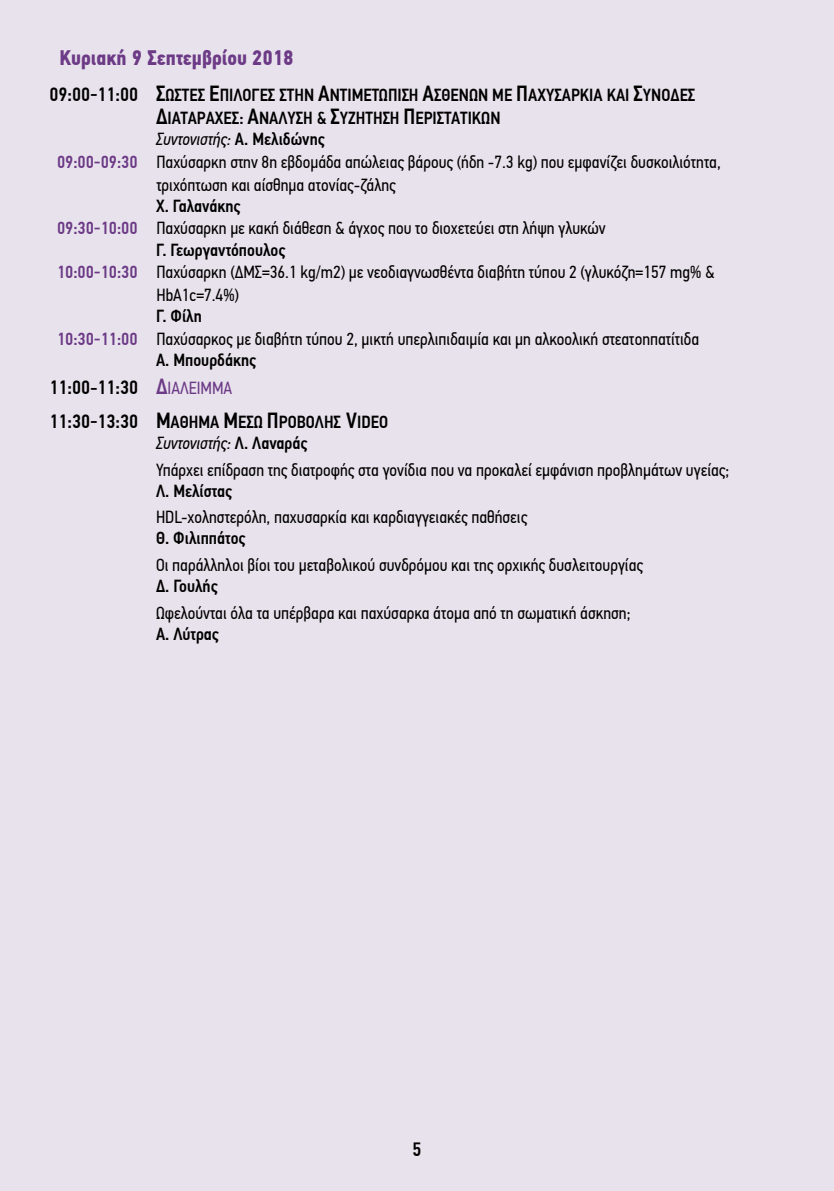
<style>
.page{position:relative;width:834px;height:1191px;background:#fff}
.page>*{position:absolute;margin:0;border:0;box-sizing:border-box;transform-origin:0 0}
.t1{font:700 21px "PF Din Text Cond Pro";color:#6c3a86}
.t2{font:500 19.25px "PF Din Text Cond Pro";color:#000}
.t3{font:17.5px/22.8px "PF Din Text Cond Pro";color:#000}
.t4{font:500 17.5px/22.8px "PF Din Text Cond Pro";color:#000}
.t5{font:italic 17.5px "PF Din Text Cond Pro";color:#000}
.s1{font-size:19.25px}
.s2{font-size:21.88px}
.s3{font-weight:500;font-style:normal}
.s4{font-weight:500;color:#6c3a86}
.s5{font-weight:500}
.s6{font-size:21.88px;color:#6c3a86}
.s7{font-weight:400;font-size:17.5px;color:#6c3a86}
.s8{font-weight:400;font-style:italic}
</style>
<div class="page">
<div style="left:0;top:0;width:833px;height:1191px;background:#e8e2ec"></div>
<p class="t1" style="left:60px;top:45px;width:235px">Κυριακή 9 Σεπτεμβρίου 2018</p>
<p class="t4" style="left:156px;top:84px;width:541px;text-indent:-106px"><span class="s1">09:00-11:00</span> <span class="s2">Σ</span>ΩΣΤΈΣ <span class="s2">Ε</span>ΠΙΛΟΓΈΣ ΣΤΗΝ <span class="s2">Α</span>ΝΤΙΜΕΤΏΠΙΣΗ <span class="s2">Α</span>ΣΘΕΝΏΝ ΜΕ <span class="s2">Π</span>ΑΧΥΣΑΡΚΊΑ ΚΑΙ <span class="s2">Σ</span>ΥΝΟΔΈΣ<br><span class="s2">Δ</span>ΙΑΤΑΡΑΧΈΣ: <span class="s2">Α</span>ΝΆΛΥΣΗ &amp; <span class="s2">Σ</span>ΥΖΉΤΗΣΗ <span class="s2">Π</span>ΕΡΙΣΤΑΤΙΚΏΝ</p>
<p class="t5" style="left:156px;top:129px;width:170px">Συντονιστής: <span class="s3">Α. Μελιδώνης</span></p>
<p class="t3" style="left:57px;top:151px;width:665px"><span class="s4">09:00-09:30</span> Παχύσαρκη στην 8η εβδομάδα απώλειας βάρους (ήδη -7.3 kg) που εμφανίζει δυσκοιλιότητα,</p>
<p class="t3" style="left:156px;top:173px;width:241px">τριχόπτωση και αίσθημα ατονίας-ζάλης</p>
<p class="t3" style="left:57px;top:194px;width:550px;text-indent:99px"><span class="s5">Χ. Γαλανάκης<br></span><span class="s4">09:30-10:00</span> Παχύσαρκη με κακή διάθεση &amp; άγχος που το διοχετεύει στη λήψη γλυκών</p>
<p class="t4" style="left:156px;top:238px;width:131px">Γ. Γεωργαντόπουλος</p>
<p class="t3" style="left:57px;top:261px;width:659px"><span class="s4">10:00-10:30</span> Παχύσαρκη (ΔΜΣ=36.1 kg/m2) με νεοδιαγνωσθέντα διαβήτη τύπου 2 (γλυκόζη=157 mg% &amp;</p>
<p class="t3" style="left:156px;top:284px;width:84px">ΗbA1c=7.4%)</p>
<p class="t3" style="left:57px;top:305px;width:643px;text-indent:99px"><span class="s5">Γ. Φίλη<br></span><span class="s4">10:30-11:00</span> Παχύσαρκος με διαβήτη τύπου 2, μικτή υπερλιπιδαιμία και μη αλκοολική στεατοηπατίτιδα</p>
<p class="t4" style="left:156px;top:348px;width:102px">Α. Μπουρδάκης</p>
<p class="t2" style="left:50px;top:376px;width:184px">11:00-11:30 <span class="s6">Δ</span><span class="s7">ΙΑΛΕΙΜΜΑ</span></p>
<p class="t4" style="left:156px;top:412px;width:233px;line-height:21px;text-indent:-106px"><span class="s1">11:30-13:30</span> <span class="s2">Μ</span>ΆΘΗΜΑ <span class="s2">Μ</span>ΈΣΩ <span class="s2">Π</span>ΡΟΒΟΛΉΣ <span class="s2">V</span>IDEO<br><span class="s8">Συντονιστής:</span> Λ. Λαναράς</p>
<p class="t3" style="left:156px;top:458px;width:574px">Υπάρχει επίδραση της διατροφής στα γονίδια που να προκαλεί εμφάνιση προβλημάτων υγείας;</p>
<p class="t4" style="left:156px;top:479px;width:78px">Λ. Μελίστας</p>
<p class="t3" style="left:156px;top:506px;width:373px">HDL-χοληστερόλη, παχυσαρκία και καρδιαγγειακές παθήσεις</p>
<p class="t4" style="left:156px;top:527px;width:91px">Θ. Φιλιππάτος</p>
<p class="t3" style="left:156px;top:553px;width:488px">Οι παράλληλοι βίοι του μεταβολικού συνδρόμου και της ορχικής δυσλειτουργίας</p>
<p class="t4" style="left:156px;top:575px;width:63px">Δ. Γουλής</p>
<p class="t3" style="left:156px;top:601px;width:476px">Ωφελούνται όλα τα υπέρβαρα και παχύσαρκα άτομα από τη σωματική άσκηση;</p>
<p class="t4" style="left:156px;top:622px;width:65px">Α. Λύτρας</p>
<p class="t2" style="left:412px;top:1137px;width:10px">5</p>
</div>
